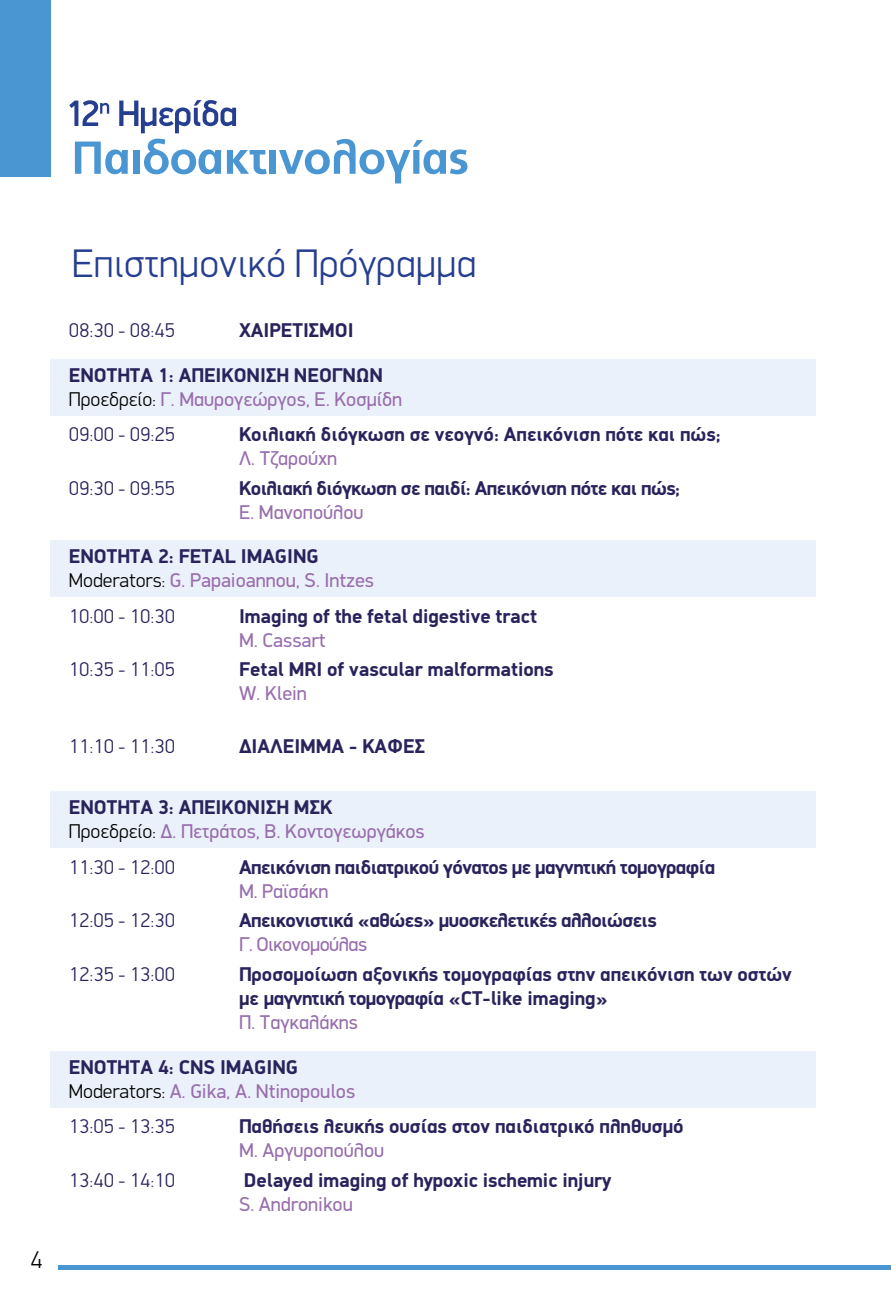
<style>
.page{position:relative;width:891px;height:1304px;background:#fff}
.page>*{position:absolute;margin:0;border:0;box-sizing:border-box;transform-origin:0 0}
.t1{font:300 40px "PF Din Display";letter-spacing:.01em;color:#263e90}
.t2{font:300 24px "PF Din Text";color:#000}
.t3{font:700 20px/24px "PF Din Display";color:#29235c}
.t4{font:20px/24px "PF Din Display";color:#986ead}
.t5{font:700 20px "PF Din Display";letter-spacing:-.025em;color:#29235c}
.t6{font:300 20px "PF Din Display";color:#29235c}
.t7{font:20px "PF Din Display";letter-spacing:-.025em;color:#986ead}
.s1{font-weight:300;color:#000}
.s2{font-weight:400;color:#986ead}
.s3{font-weight:700;color:#29235c}
</style>
<div class="page">
<div style="left:0;top:0;width:51px;height:177px;background:#4a96d2"></div>
<hr style="left:58px;top:1265px;width:832px;height:4px;background:#4a96d2">
<div style="left:50px;top:541px;width:765px;height:56px;background:#ebf1fa"></div>
<div style="left:50px;top:359px;width:765px;height:57px;background:#ebf1fa"></div>
<div style="left:50px;top:791px;width:765px;height:57px;background:#ebf1fa"></div>
<div style="left:50px;top:1051px;width:765px;height:56px;background:#ebf1fa"></div>
<svg style="left:69px;top:100px;width:40px;height:26px"></svg>
<svg style="left:119px;top:100px;width:117px;height:33px"></svg>
<svg style="left:75px;top:142px;width:53px;height:32px"></svg>
<div style="left:133px;top:150px;width:7px;height:24px;background:#4a96d2"></div>
<svg style="left:144px;top:139px;width:77px;height:35px"></svg>
<svg style="left:227px;top:150px;width:40px;height:24px"></svg>
<div style="left:270px;top:150px;width:6px;height:24px;background:#4a96d2"></div>
<svg style="left:279px;top:139px;width:188px;height:44px"></svg>
<p class="t2" style="left:31px;top:1246px;width:12px">4</p>
<h1 class="t1" style="left:72px;top:239px;width:406px">Επιστημονικό Πρόγραμμα</h1>
<p class="t6" style="left:69px;top:318px;width:108px">08:30 - 08:45</p>
<p class="t3" style="left:239px;top:318px;width:116px">ΧΑΙΡΕΤΙΣΜΟΙ</p>
<p class="t3" style="left:69px;top:363px;width:335px">ΕΝΟΤΗΤΑ 1: ΑΠΕΙΚΟΝΙΣΗ ΝΕΟΓΝΩΝ<br><span class="s1">Προεδρείο:</span> <span class="s2">Γ. Μαυρογεώργος, E. Κοσμίδη</span></p>
<p class="t6" style="left:69px;top:422px;width:108px">09:00 - 09:25</p>
<p class="t3" style="left:239px;top:422px;width:483px">Κοιλιακή διόγκωση σε νεογνό: Απεικόνιση πότε και πώς;</p>
<p class="t4" style="left:239px;top:446px;width:100px">Λ. Τζαρούχη</p>
<p class="t6" style="left:69px;top:476px;width:108px">09:30 - 09:55</p>
<p class="t5" style="left:239px;top:476px;width:442px">Κοιλιακή διόγκωση σε παιδί: Απεικόνιση πότε και πώς;</p>
<p class="t4" style="left:239px;top:500px;width:126px">Ε. Μανοπούλου</p>
<p class="t4" style="left:69px;top:544px;width:306px"><span class="s3">ΕΝΟΤΗΤΑ 2: FETAL IMAGING<br></span><span class="s1">Moderators:</span> G. Papaioannou, S. Intzes</p>
<p class="t6" style="left:69px;top:604px;width:108px">10:00 - 10:30</p>
<p class="t3" style="left:239px;top:604px;width:299px">Imaging of the fetal digestive tract</p>
<p class="t4" style="left:239px;top:628px;width:88px">M. Cassart</p>
<p class="t6" style="left:69px;top:657px;width:108px">10:35 - 11:05</p>
<p class="t3" style="left:239px;top:657px;width:316px">Fetal MRI of vascular malformations</p>
<p class="t4" style="left:239px;top:681px;width:69px">W. Klein</p>
<p class="t6" style="left:69px;top:734px;width:108px">11:10 - 11:30</p>
<p class="t3" style="left:239px;top:734px;width:187px">ΔΙΑΛΕΙΜΜΑ - ΚΑΦΕΣ</p>
<p class="t4" style="left:69px;top:795px;width:357px"><span class="s3">ΕΝΟΤΗΤΑ 3: ΑΠΕΙΚΟΝΙΣΗ ΜΣΚ<br></span><span class="s1">Προεδρείο:</span> Δ. Πετράτος, Β. Κοντογεωργάκος</p>
<p class="t6" style="left:69px;top:855px;width:108px">11:30 - 12:00</p>
<p class="t5" style="left:239px;top:855px;width:477px">Απεικόνιση παιδιατρικού γόνατος με μαγνητική τομογραφία</p>
<p class="t4" style="left:239px;top:879px;width:91px">Μ. Ραϊσάκη</p>
<p class="t6" style="left:69px;top:909px;width:108px">12:05 - 12:30</p>
<p class="t5" style="left:239px;top:908px;width:419px">Απεικονιστικά «αθώες» μυοσκελετικές αλλοιώσεις</p>
<p class="t7" style="left:239px;top:932px;width:130px">Γ. Οικονομούλας</p>
<p class="t6" style="left:69px;top:962px;width:108px">12:35 - 13:00</p>
<p class="t3" style="left:239px;top:962px;width:554px">Προσομοίωση αξονικής τομογραφίας στην απεικόνιση των οστών με μαγνητική τομογραφία «CT-like imaging»</p>
<p class="t4" style="left:239px;top:1010px;width:120px">Π. Ταγκαλάκης</p>
<p class="t4" style="left:69px;top:1055px;width:287px"><span class="s3">ΕΝΟΤΗΤΑ 4: CNS IMAGING<br></span><span class="s1">Moderators:</span> Α. Gika, A. Ntinopoulos</p>
<p class="t6" style="left:69px;top:1114px;width:108px">13:05 - 13:35</p>
<p class="t3" style="left:239px;top:1114px;width:446px">Παθήσεις λευκής ουσίας στον παιδιατρικό πληθυσμό</p>
<p class="t4" style="left:239px;top:1138px;width:147px">M. Αργυροπούλου</p>
<p class="t6" style="left:69px;top:1168px;width:108px">13:40 - 14:10</p>
<p class="t3" style="left:244px;top:1168px;width:368px">Delayed imaging of hypoxic ischemic injury</p>
<p class="t4" style="left:239px;top:1192px;width:115px">S. Andronikou</p>
</div>
